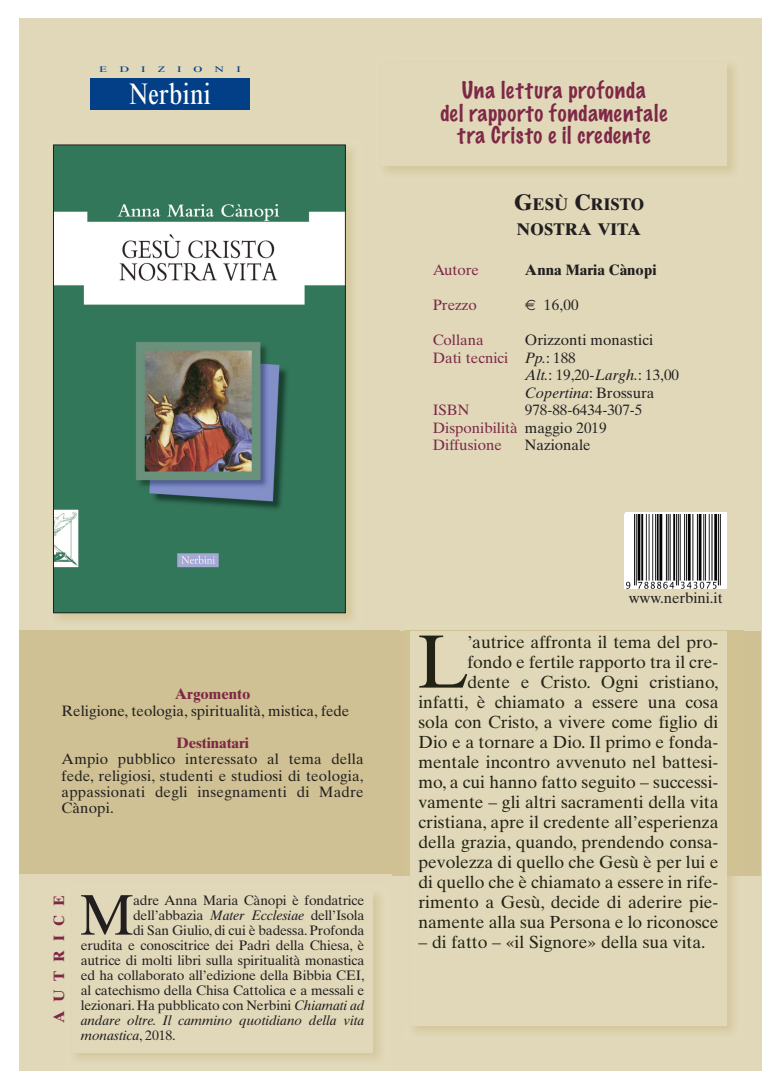
<style>
.page{position:relative;width:780px;height:1088px;background:#fff}
.page>*{position:absolute;margin:0;border:0;box-sizing:border-box;transform-origin:0 0}
.t1{font:75.38px "Times Ten";color:#232315}
.t2{font:57.25px "Times Ten";color:#231f20}
.t3{font:condensed 30px "Times New Roman";color:#fff}
.t4{font:100 21.25px/22.5px "Marker Felt";letter-spacing:.04em;color:#7e2846;text-align:center}
.t5{font:17.5px/20px "Times Ten";color:#232315;text-align:right}
.t6{font:700 16.88px/25px "Times Ten";color:#231f20}
.t7{font:15px/16.2px "Times Ten";color:#231f20}
.t8{font:15px "Times Ten";color:#7e2846}
.t9{font:700 15px "Times Ten";color:#7e2846}
.t10{font:italic 15px "Times Ten";color:#231f20}
.t11{font:700 15px "Times Ten";color:#231f20}
.t12{font:700 15px "Times Ten";letter-spacing:.6em;color:#7e2846}
.t13{font:13.75px "Times Ten";letter-spacing:-.01em;color:#231f20}
.t14{font:italic 13.75px "Times Ten";letter-spacing:-.01em;color:#231f20}
.t15{font:condensed 8.25px "Times New Roman";color:#033f86;scale:1.82 1}
.s1{font-size:22.5px}
.s2{font-style:italic;color:#231f20}
.s3{color:#231f20}
.s4{font-style:italic}
.s5{font-style:normal}
.s6{color:#7e2846}
</style>
<div class="page">
<div style="left:19px;top:18px;width:743px;height:1052px;background:#e0d8b9"></div>
<div style="left:90px;top:78px;width:160px;height:31px;background:#033f86"></div>
<div style="left:625px;top:512px;width:101px;height:76px;background:#fff"></div>
<img style="left:626px;top:514px;width:95px;height:74px">
<div style="left:19px;top:631px;width:380px;height:243px;background:#cfc193"></div>
<div style="left:392px;top:631px;width:369px;height:244px;background:#cfc193"></div>
<img style="left:53px;top:144px;width:300px;height:477px">
<img style="left:55px;top:147px;width:288px;height:464px">
<div style="left:53px;top:145px;width:292px;height:468px;border:1px solid #231f20"></div>
<img style="left:404px;top:630px;width:339px;height:403px">
<div style="left:410px;top:631px;width:316px;height:394px;background:#e0d8b9"></div>
<p class="t15" style="left:99px;top:66px;width:6px">E</p>
<p class="t15" style="left:119px;top:66px;width:7px">D</p>
<p class="t15" style="left:141px;top:66px;width:4px">I</p>
<p class="t15" style="left:158px;top:66px;width:6px">Z</p>
<p class="t15" style="left:177px;top:66px;width:4px">I</p>
<p class="t15" style="left:194px;top:66px;width:6px">O</p>
<p class="t15" style="left:215px;top:66px;width:7px">N</p>
<p class="t15" style="left:236px;top:66px;width:4px">I</p>
<h3 class="t3" style="left:129px;top:83px;width:83px">Nerbini</h3>
<p class="t4" style="left:440px;top:80px;width:228px">Una lettura profonda<br>del rapporto fondamentale tra Cristo e il credente</p>
<p class="t6" style="left:513px;top:194px;width:132px"><span class="s1">G</span>ESÙ <span class="s1">C</span>RISTO<br>NOSTRA VITA</p>
<p class="t8" style="left:432px;top:265px;width:48px">Autore</p>
<p class="t11" style="left:525px;top:265px;width:133px">Anna Maria Cànopi</p>
<p class="t8" style="left:432px;top:300px;width:46px">Prezzo</p>
<p class="t7" style="left:544px;top:299px;width:36px">16,00</p>
<p class="t8" style="left:432px;top:335px;width:52px">Collana</p>
<p class="t7" style="left:525px;top:334px;width:130px">Orizzonti monastici</p>
<p class="t8" style="left:432px;top:352px;width:144px">Dati tecnici <span class="s2">Pp.</span><span class="s3">: 188</span></p>
<p class="t7" style="left:525px;top:369px;width:156px"><span class="s4">Alt.</span>: 19,20-<span class="s4">Largh.</span>: 13,00</p>
<p class="t10" style="left:525px;top:387px;width:131px">Copertina<span class="s5">: Brossura</span></p>
<p class="t8" style="left:432px;top:405px;width:38px">ISBN</p>
<p class="t7" style="left:432px;top:403px;width:211px;line-height:17.5px;text-indent:92px">978-88-6434-307-5<br><span class="s6">Disponibilità</span> maggio 2019<br><span class="s6">Diffusione</span></p>
<p class="t7" style="left:525px;top:439px;width:67px">Nazionale</p>
<p class="t9" style="left:175px;top:689px;width:77px">Argomento</p>
<p class="t7" style="left:62px;top:704px;width:289px">Religione, teologia, spiritualità, mistica, fede</p>
<p class="t9" style="left:176px;top:738px;width:74px">Destinatari</p>
<p class="t7" style="left:62px;top:752px;width:303px;text-align:justify">Ampio pubblico interessato al tema della fede, religiosi, studenti e studiosi di teologia, appassionati degli insegnamenti di Madre Cànopi.</p>
<p class="t12" style="left:54px;top:1022px;width:129px;rotate:-90deg">AUTRICE</p>
<h2 class="t2" style="left:80px;top:894px;width:55px">M</h2>
<p class="t13" style="left:133px;top:895px;width:233px">adre Anna Maria Cànopi è fondatrice</p>
<p class="t13" style="left:133px;top:910px;width:233px">dell’abbazia <span class="s4">Mater Ecclesiae</span> dell’Isola</p>
<p class="t13" style="left:133px;top:925px;width:233px">di San Giulio, di cui è badessa. Profonda</p>
<p class="t13" style="left:81px;top:940px;width:285px">erudita e conoscitrice dei Padri della Chiesa, è</p>
<p class="t13" style="left:81px;top:955px;width:285px">autrice di molti libri sulla spiritualità monastica</p>
<p class="t13" style="left:81px;top:970px;width:285px">ed ha collaborato all’edizione della Bibbia CEI,</p>
<p class="t13" style="left:81px;top:985px;width:285px">al catechismo della Chisa Cattolica e a messali e</p>
<p class="t13" style="left:81px;top:1000px;width:285px">lezionari. Ha pubblicato con Nerbini <span class="s4">Chiamati ad</span></p>
<p class="t14" style="left:81px;top:1015px;width:285px">andare oltre. Il cammino quotidiano della vita</p>
<p class="t14" style="left:81px;top:1030px;width:96px">monastica<span class="s5">, 2018.</span></p>
<p class="t7" style="left:629px;top:591px;width:95px">www.nerbini.it</p>
<p class="t5" style="left:418px;top:633px;width:301px">’autrice affronta il tema del pro&shy;fondo e fertile rapporto tra il cre-<br>dente e Cristo. Ogni cristiano, infatti, è chiamato a essere una cosa sola con Cristo, a vivere come figlio di Dio e a tornare a Dio. Il primo e fonda&shy;mentale incontro avvenuto nel battesi&shy;mo, a cui hanno fatto seguito – successi&shy;vamente – gli altri sacramenti della vita cristiana, apre il credente all’esperienza della grazia, quando, prendendo consa&shy;pevolezza di quello che Gesù è per lui e di quello che è chiamato a essere in rife&shy;rimento a Gesù, decide di aderire pie&shy;namente alla sua Persona e lo riconosce</p>
<p class="t5" style="left:418px;top:933px;width:288px">– di fatto – «il Signore» della sua vita.</p>
<h1 class="t1" style="left:417px;top:634px;width:52px">L</h1>
</div>
